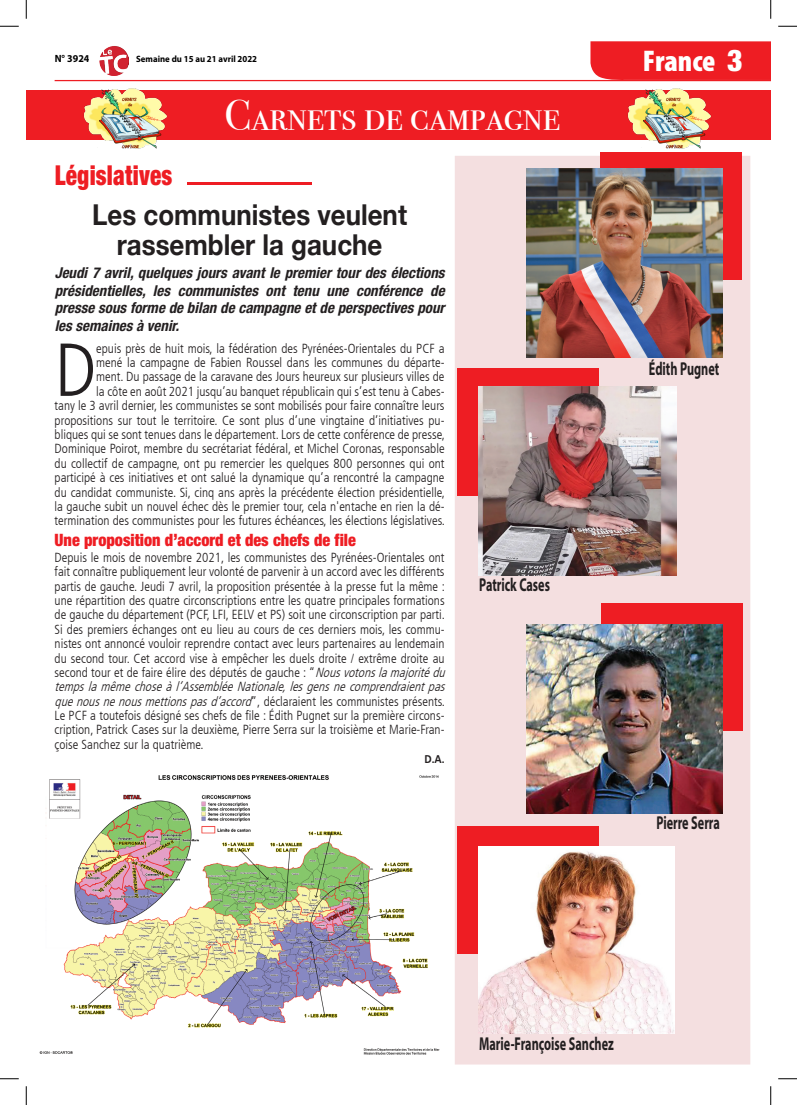
<style>
.page{position:relative;width:797px;height:1105px;background:#fff}
.page>*{position:absolute;margin:0;border:0;box-sizing:border-box;transform-origin:0 0}
._6_-_TEXTE{font:300 condensed 74.88px "Frutiger LT";color:#231f20}
.LVE_-_TEXTE{font:43.25px "Bodoni Svty Two SCITCTT";color:#fff;scale:.95 1}
.t1{font:900 condensed 30px "Myriad Pro";color:#fff}
._3_-_TITRE{font:700 28.75px "Helvetica Neue";color:#231f20;scale:.9 1}
._2_-_SURTITRE{font:900 condensed 27.5px "Helvetica Neue";letter-spacing:.01em;color:#ee1d23;scale:.85 1}
.BREVE_1_-_TITRE{font:700 18.62px "Myriad Pro";color:#231f20;scale:.65 1}
._7_-_INTERTITRE{font:900 condensed 17px "Helvetica Neue";color:#ee1d23;scale:.95 1}
._5_-_CHAPO{font:italic 700 condensed 15px/17.5px "Helvetica Neue LT Std";color:#231f20;text-align:justify}
._6_-_TEXTE-2{font:300 condensed 13.12px/14.4px "Frutiger LT";color:#231f20;text-align:right}
._8_-_SIGNATURE{font:700 11.25px "Frutiger LT Std";color:#231f20;scale:.9 1}
.t2{font:700 10.5px "Myriad Pro";color:#000;scale:.95 1}
.t3{font:700 9.12px "Myriad Pro";color:#000;scale:.95 1}
.s1{font-family:"Helvetica Neue"}
.s2{font-style:italic}
</style>
<div class="page">
<img style="left:99px;top:46px;width:30px;height:29px">
<div style="left:455px;top:156px;width:294px;height:908px;background:#f4dfe0"></div>
<hr style="left:55px;top:80px;width:715px;height:1px;background:#ee1d23">
<div style="left:590px;top:41px;width:180px;height:39px;background:#ee1d23"></div>
<div style="left:26px;top:90px;width:744px;height:50px;background:#ee1d23"></div>
<img style="left:83px;top:88px;width:84px;height:61px">
<img style="left:627px;top:88px;width:84px;height:61px">
<img style="left:39px;top:775px;width:401px;height:280px">
<hr style="left:187px;top:183px;width:125px;height:2px;background:#ee1d23">
<div style="left:458px;top:826px;width:141px;height:128px;background:#ee1d23"></div>
<div style="left:601px;top:603px;width:141px;height:128px;background:#ee1d23"></div>
<div style="left:458px;top:369px;width:141px;height:127px;background:#ee1d23"></div>
<img style="left:478px;top:846px;width:196px;height:187px">
<div style="left:600px;top:152px;width:141px;height:127px;background:#ee1d23"></div>
<img style="left:526px;top:624px;width:196px;height:189px">
<img style="left:526px;top:169px;width:196px;height:189px">
<img style="left:478px;top:386px;width:198px;height:189px">
<svg style="left:0;top:25px;width:19px;height:2px"></svg>
<svg style="left:778px;top:25px;width:19px;height:2px"></svg>
<svg style="left:0;top:1078px;width:19px;height:1px"></svg>
<svg style="left:778px;top:1078px;width:19px;height:1px"></svg>
<svg style="left:25px;top:0;width:2px;height:19px"></svg>
<svg style="left:25px;top:1086px;width:2px;height:19px"></svg>
<svg style="left:770px;top:0;width:1px;height:19px"></svg>
<svg style="left:770px;top:1086px;width:1px;height:19px"></svg>
<p class="t2" style="left:55px;top:52px;width:38px">N° 3924</p>
<p class="t3" style="left:136px;top:53px;width:129px">Semaine du 15 au 21 avril 2022</p>
<p class="t1" style="left:643px;top:42px;width:102px">France <span class="s1">3</span></p>
<p class="LVE_-_TEXTE" style="left:224px;top:89px;width:354px">Carnets de campagne</p>
<p class="_2_-_SURTITRE" style="left:55px;top:158px;width:140px">Législatives</p>
<p class="_3_-_TITRE" style="left:92px;top:197px;width:351px">Les communistes veulent</p>
<p class="_3_-_TITRE" style="left:117px;top:227px;width:296px">rassembler la gauche</p>
<p class="_5_-_CHAPO" style="left:55px;top:264px;width:391px">Jeudi 7 avril, quelques jours avant le premier tour des élections présidentielles, les communistes ont tenu une conférence de presse sous forme de bilan de campagne et de perspectives pour les semaines à venir.</p>
<p class="_6_-_TEXTE" style="left:55px;top:327px;width:43px">D</p>
<p class="_6_-_TEXTE-2" style="left:55px;top:341px;width:392px">epuis près de huit mois, la fédération des Pyrénées-Orientales du PCF a<br>mené la campagne de Fabien Roussel dans les communes du départe-<br>ment. Du passage de la caravane des Jours heureux sur plusieurs villes de<br>la côte en août 2021 jusqu’au banquet républicain qui s’est tenu à Cabes-<br>tany le 3 avril dernier, les communistes se sont mobilisés pour faire connaître leurs propositions sur tout le territoire. Ce sont plus d’une vingtaine d’initiatives pu&shy;bliques qui se sont tenues dans le département. Lors de cette conférence de presse, Dominique Poirot, membre du secrétariat fédéral, et Michel Coronas, responsable du collectif de campagne, ont pu remercier les quelques 800 personnes qui ont participé à ces initiatives et ont salué la dynamique qu’a rencontré la campagne du candidat communiste. Si, cinq ans après la précédente élection présidentielle, la gauche subit un nouvel échec dès le premier tour, cela n'entache en rien la dé&shy;termination des communistes pour les futures échéances, les élections législatives.</p>
<p class="_7_-_INTERTITRE" style="left:55px;top:529px;width:318px">Une proposition d’accord et des chefs de file</p>
<p class="_6_-_TEXTE-2" style="left:55px;top:550px;width:395px;text-align:left">Depuis le mois de novembre 2021, les communistes des Pyrénées-Orientales ont fait connaître publiquement leur volonté de parvenir à un accord avec les différents partis de gauche. Jeudi 7 avril, la proposition présentée à la presse fut la même : une répartition des quatre circonscriptions entre les quatre principales formations de gauche du département (PCF, LFI, EELV et PS) soit une circonscription par parti.<br>Si des premiers échanges ont eu lieu au cours de ces derniers mois, les commu&shy;nistes ont annoncé vouloir reprendre contact avec leurs partenaires au lendemain du second tour. Cet accord vise à empêcher les duels droite / extrême droite au second tour et de faire élire des députés de gauche : “<span class="s2">Nousvotonslamajoritédu tempslamêmechoseàl’AssembléeNationale,lesgensnecomprendraientpas quenousnenousmettionspasd’accord</span>”, déclaraient les communistes présents.<br>Le PCF a toutefois désigné ses chefs de file : Édith Pugnet sur la première circons&shy;cription, Patrick Cases sur la deuxième, Pierre Serra sur la troisième et Marie-Fran&shy;çoise Sanchez sur la quatrième.</p>
<p class="_8_-_SIGNATURE" style="left:424px;top:753px;width:24px">D.A.</p>
<p class="BREVE_1_-_TITRE" style="left:649px;top:356px;width:110px">Édith Pugnet</p>
<p class="BREVE_1_-_TITRE" style="left:479px;top:573px;width:110px">Patrick Cases</p>
<p class="BREVE_1_-_TITRE" style="left:656px;top:810px;width:99px">Pierre Serra</p>
<p class="BREVE_1_-_TITRE" style="left:479px;top:1032px;width:209px">Marie-Françoise Sanchez</p>
</div>
